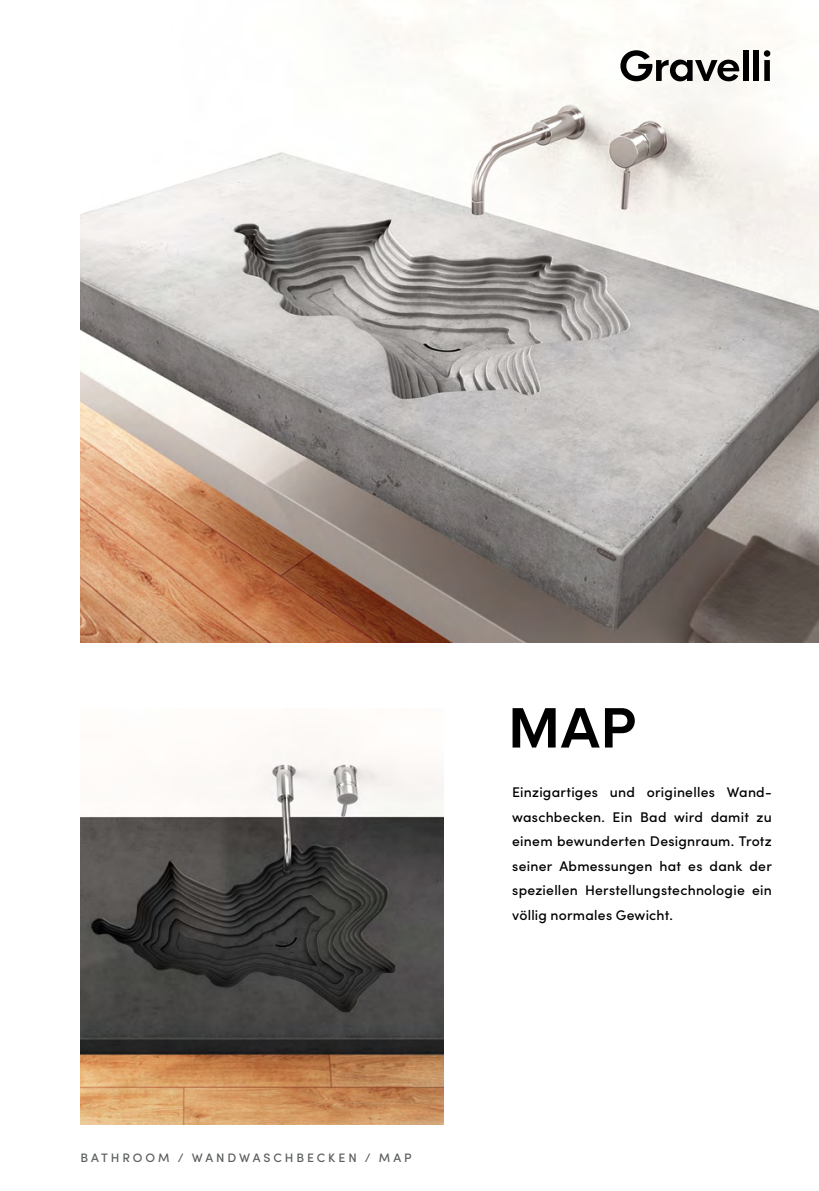
<style>
.page{position:relative;width:819px;height:1191px;background:#fff}
.page>*{position:absolute;margin:0;border:0;box-sizing:border-box;transform-origin:0 0}
.t1{font:700 52.5px "HK Nova";color:#000}
.t2{font:500 14px/24.5px "Sofia Pro";letter-spacing:.015em;color:#000;text-align:justify}
.t3{font:500 12.25px "Sofia Pro";letter-spacing:.24em;color:#5a5e5d}
</style>
<div class="page">
<img style="left:81px;top:0;width:738px;height:642px">
<svg style="left:620px;top:50px;width:119px;height:31px"></svg>
<div style="left:742px;top:51px;width:6px;height:30px;background:#000"></div>
<div style="left:753px;top:51px;width:6px;height:30px;background:#000"></div>
<svg style="left:763px;top:50px;width:7px;height:31px"></svg>
<img style="left:80px;top:753px;width:363px;height:371px">
<p class="t3" style="left:80px;top:1148px;width:332px">BATHROOM / WANDWASCHBECKEN / MAP</p>
<h1 class="t1" style="left:507px;top:683px;width:131px">MAP</h1>
<p class="t2" style="left:512px;top:779px;width:261px">Einzigartiges und originelles Wand&shy;waschbecken. Ein Bad wird damit zu einem bewunderten Designraum. Trotz seiner Abmessungen hat es dank der speziellen Herstellungstechnologie ein völlig normales Gewicht.</p>
</div>
